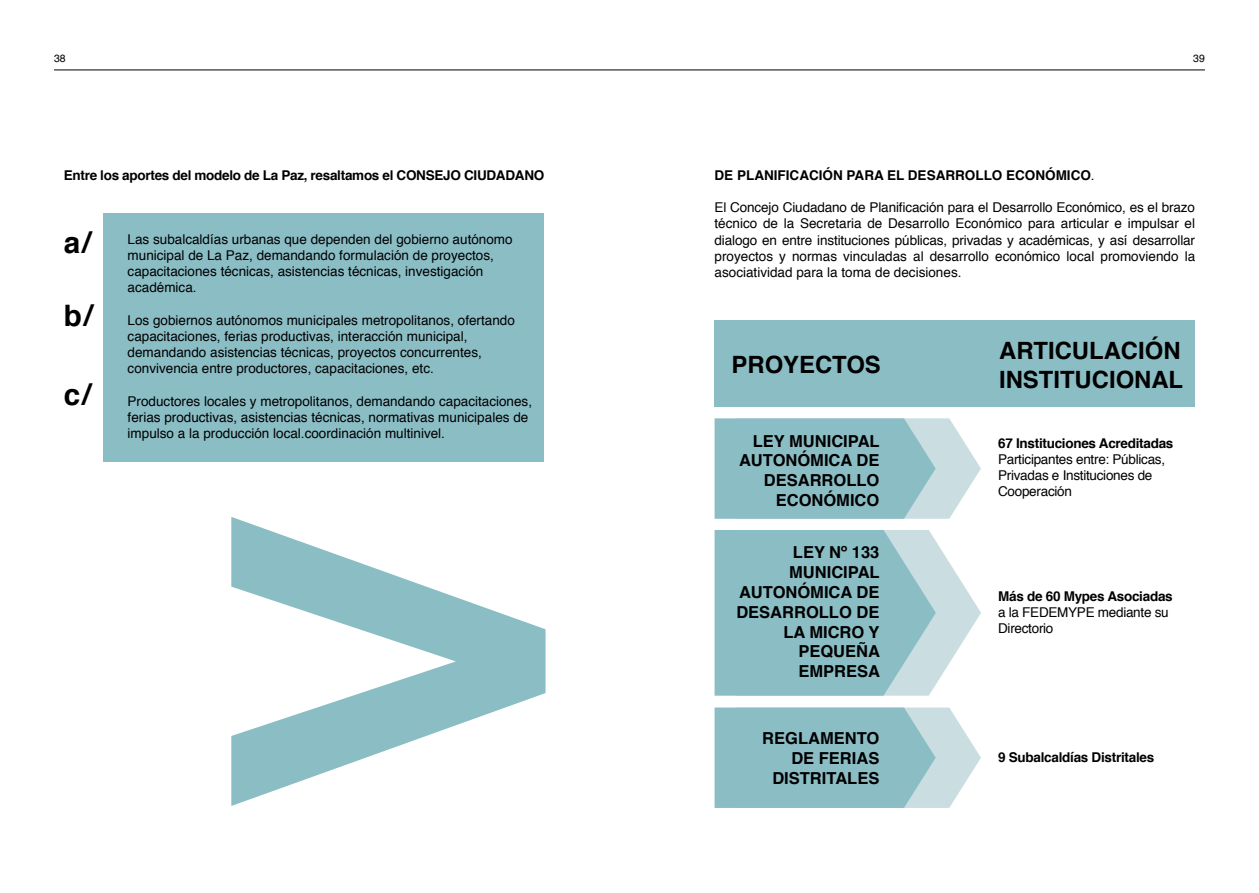
<style>
.page{position:relative;width:1259px;height:893px;background:#fff}
.page>*{position:absolute;margin:0;border:0;box-sizing:border-box;transform-origin:0 0}
.t1{font:700 29.55px "Helvetica";color:#000}
.t2{font:700 23.85px/28.7px "Helvetica";color:#000}
.t3{font:700 16.5px/19.8px "Helvetica";color:#000;text-align:right}
.t4{font:13.5px/16.2px "Helvetica";color:#000}
.t5{font:700 13.5px "Helvetica";letter-spacing:-.02em;color:#000}
.t6{font:13.5px/16.2px "Helvetica";letter-spacing:-.02em;color:#000}
.t7{font:700 13.5px "Helvetica";color:#000}
.t8{font:10.5px "Helvetica";color:#000}
.s1{font-weight:400}
</style>
<div class="page">
<div style="left:714px;top:321px;width:481px;height:86px;background:#8bbdc5"></div>
<div style="left:103px;top:214px;width:441px;height:248px;background:#8bbdc5"></div>
<svg style="left:714px;top:418px;width:267px;height:101px"></svg>
<svg style="left:714px;top:530px;width:267px;height:166px"></svg>
<svg style="left:714px;top:707px;width:267px;height:101px"></svg>
<hr style="left:54px;top:70px;width:1151px;height:1px;background:#000">
<p class="t8" style="left:54px;top:50px;width:13px">38</p>
<p class="t8" style="left:1193px;top:50px;width:13px">39</p>
<p class="t5" style="left:64px;top:164px;width:482px">Entre los aportes del modelo de La Paz, resaltamos el CONSEJO CIUDADANO</p>
<h1 class="t1" style="left:64px;top:219px;width:29px">a/</h1>
<h1 class="t1" style="left:64px;top:292px;width:30px">b/</h1>
<h1 class="t1" style="left:64px;top:371px;width:29px">c/</h1>
<p class="t4" style="left:128px;top:231px;width:386px">Las subalcaldías urbanas que dependen del gobierno autónomo municipal de La Paz, demandando formulación de proyectos, capacitaciones técnicas, asistencias técnicas, investigación académica.</p>
<p class="t4" style="left:128px;top:312px;width:389px">Los gobiernos autónomos municipales metropolitanos, ofertando capacitaciones, ferias productivas, interacción municipal, demandando asistencias técnicas, proyectos concurrentes, convivencia entre productores, capacitaciones, etc.</p>
<p class="t4" style="left:128px;top:393px;width:406px">Productores locales y metropolitanos, demandando capacitaciones, ferias productivas, asistencias técnicas, normativas municipales de impulso a la producción local.coordinación multinivel.</p>
<p class="t7" style="left:714px;top:164px;width:382px">DE PLANIFICACIÓN PARA EL DESARROLLO ECONÓMICO<span class="s1">.</span></p>
<p class="t4" style="left:714px;top:200px;width:482px;text-align:justify">El Concejo Ciudadano de Planificación para el Desarrollo Económico, es el brazo técnico de la Secretaria de Desarrollo Económico para articular e impulsar el dialogo en entre instituciones públicas, privadas y académicas, y así desarrollar proyectos y normas vinculadas al desarrollo económico local promoviendo la asociatividad para la toma de decisiones.</p>
<h2 class="t2" style="left:731px;top:351px;width:151px">PROYECTOS</h2>
<p class="t3" style="left:739px;top:431px;width:142px">LEY MUNICIPAL<br>AUTONÓMICA DE<br>DESARROLLO<br>ECONÓMICO</p>
<p class="t3" style="left:736px;top:543px;width:145px">LEY Nº 133<br>MUNICIPAL<br>AUTONÓMICA DE<br>DESARROLLO DE<br>LA MICRO Y<br>PEQUEÑA<br>EMPRESA</p>
<p class="t3" style="left:762px;top:729px;width:119px">REGLAMENTO<br>DE FERIAS<br>DISTRITALES</p>
<h2 class="t2" style="left:999px;top:337px;width:186px">ARTICULACIÓN<br>INSTITUCIONAL</h2>
<p class="t5" style="left:998px;top:432px;width:177px">67 Instituciones Acreditadas</p>
<p class="t6" style="left:998px;top:451px;width:168px">Participantes entre: Públicas,<br>Privadas e Instituciones de<br>Cooperación</p>
<p class="t5" style="left:998px;top:585px;width:176px">Más de 60 Mypes Asociadas</p>
<p class="t6" style="left:998px;top:604px;width:172px">a la FEDEMYPE mediante su<br>Directorio</p>
<p class="t5" style="left:998px;top:747px;width:158px">9 Subalcaldías Distritales</p>
</div>
